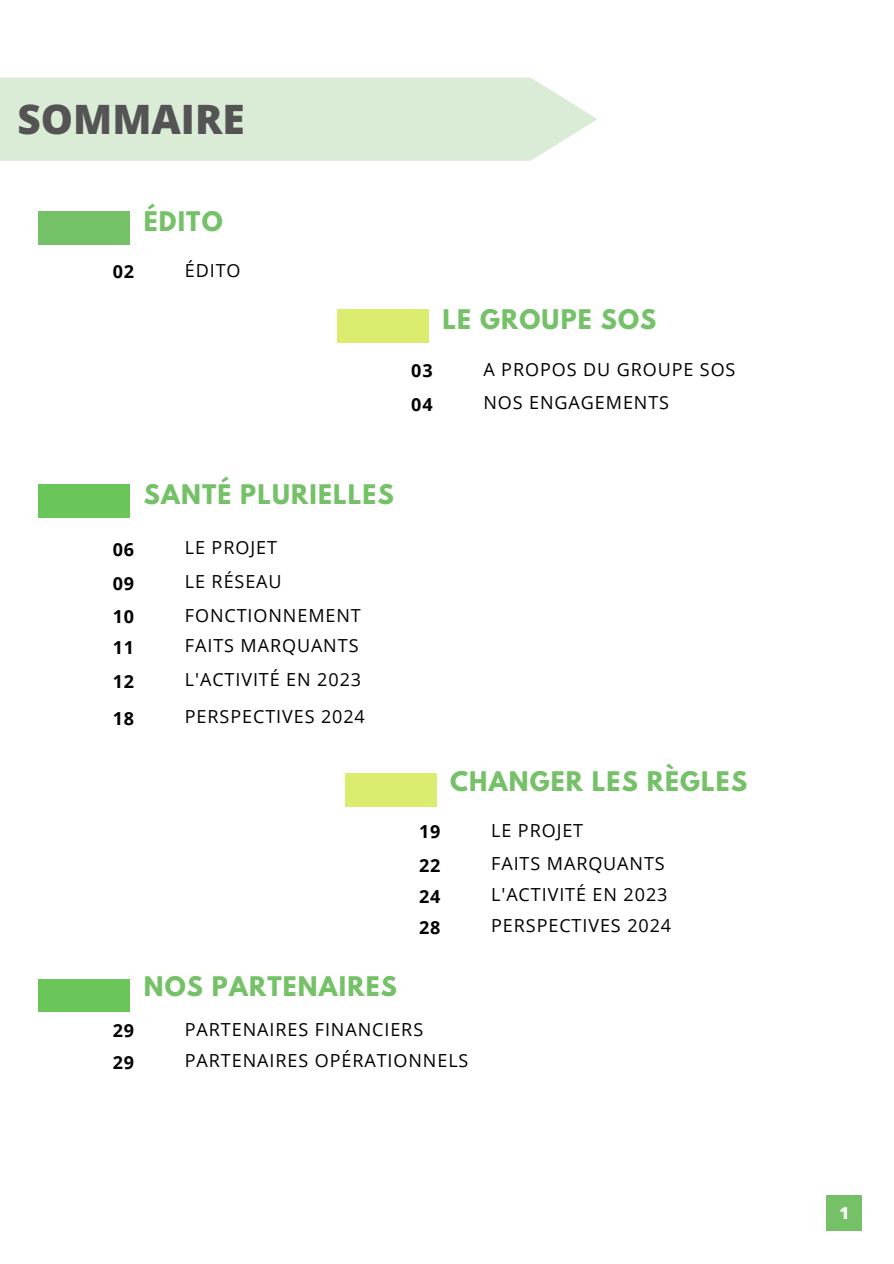
<style>
.page{position:relative;width:894px;height:1264px;background:#fff}
.page>*{position:absolute;margin:0;border:0;box-sizing:border-box;transform-origin:0 0}
.t1{font:800 40.5px "Open Sans";color:#545454}
.t2{font:700 24px "League Spartan";letter-spacing:.05em;color:#74c167}
.t3{font:18px "Open Sans";letter-spacing:.05em;color:#000}
.t4{font:700 18px "Open Sans";letter-spacing:.05em;color:#000}
.t5{font:800 16.5px "Open Sans";color:#fff}
</style>
<div class="page">
<div style="left:337px;top:309px;width:91px;height:33px;background:#dcec6e"></div>
<div style="left:39px;top:212px;width:91px;height:32px;background:#74c167"></div>
<div style="left:39px;top:485px;width:91px;height:32px;background:#6ac658"></div>
<div style="left:345px;top:773px;width:91px;height:33px;background:#dcec6e"></div>
<div style="left:39px;top:979px;width:91px;height:32px;background:#6ac658"></div>
<svg style="left:0;top:77px;width:597px;height:84px;background:#dcecd8"></svg>
<div style="left:826px;top:1195px;width:35px;height:35px;background:#74c167"></div>
<h1 class="t1" style="left:18px;top:91px;width:228px">SOMMAIRE</h1>
<h2 class="t2" style="left:144px;top:209px;width:80px">ÉDITO</h2>
<p class="t4" style="left:113px;top:259px;width:23px">02</p>
<p class="t3" style="left:185px;top:257px;width:57px">ÉDITO</p>
<h2 class="t2" style="left:442px;top:307px;width:215px">LE GROUPE SOS</h2>
<p class="t4" style="left:411px;top:358px;width:23px">03</p>
<p class="t3" style="left:483px;top:356px;width:253px">A PROPOS DU GROUPE SOS</p>
<p class="t4" style="left:411px;top:392px;width:23px">04</p>
<p class="t3" style="left:483px;top:390px;width:187px">NOS ENGAGEMENTS</p>
<h2 class="t2" style="left:144px;top:482px;width:251px">SANTÉ PLURIELLES</h2>
<p class="t4" style="left:113px;top:536px;width:23px">06</p>
<p class="t3" style="left:185px;top:534px;width:93px">LE PROJET</p>
<p class="t4" style="left:113px;top:570px;width:23px">09</p>
<p class="t3" style="left:185px;top:568px;width:98px">LE RÉSEAU</p>
<p class="t4" style="left:113px;top:604px;width:23px">10</p>
<p class="t3" style="left:185px;top:602px;width:177px">FONCTIONNEMENT</p>
<p class="t4" style="left:113px;top:635px;width:23px">11</p>
<p class="t3" style="left:185px;top:633px;width:175px">FAITS MARQUANTS</p>
<p class="t4" style="left:113px;top:668px;width:23px">12</p>
<p class="t3" style="left:185px;top:667px;width:178px">L'ACTIVITÉ EN 2023</p>
<p class="t4" style="left:113px;top:705px;width:23px">18</p>
<p class="t3" style="left:185px;top:703px;width:181px">PERSPECTIVES 2024</p>
<h2 class="t2" style="left:144px;top:974px;width:255px">NOS PARTENAIRES</h2>
<h2 class="t2" style="left:450px;top:769px;width:298px">CHANGER LES RÈGLES</h2>
<p class="t4" style="left:419px;top:819px;width:23px">19</p>
<p class="t3" style="left:491px;top:817px;width:93px">LE PROJET</p>
<p class="t4" style="left:419px;top:852px;width:23px">22</p>
<p class="t3" style="left:491px;top:851px;width:175px">FAITS MARQUANTS</p>
<p class="t4" style="left:419px;top:883px;width:23px">24</p>
<p class="t3" style="left:491px;top:881px;width:178px">L'ACTIVITÉ EN 2023</p>
<p class="t4" style="left:419px;top:914px;width:23px">28</p>
<p class="t3" style="left:491px;top:912px;width:181px">PERSPECTIVES 2024</p>
<p class="t4" style="left:113px;top:1018px;width:23px">29</p>
<p class="t3" style="left:185px;top:1016px;width:240px">PARTENAIRES FINANCIERS</p>
<p class="t4" style="left:113px;top:1049px;width:23px">29</p>
<p class="t3" style="left:185px;top:1047px;width:285px">PARTENAIRES OPÉRATIONNELS</p>
<p class="t5" style="left:839px;top:1201px;width:11px">1</p>
</div>
